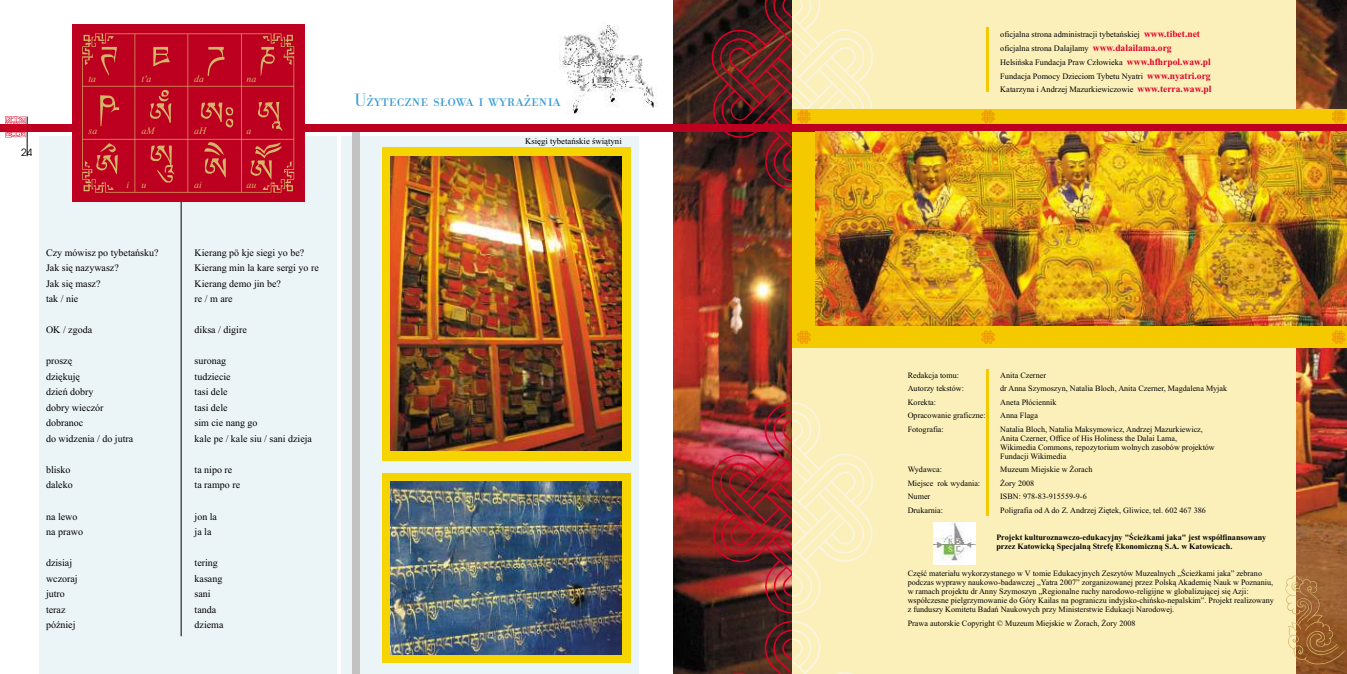
<style>
.page{position:relative;width:1347px;height:674px;background:#fff}
.page>*{position:absolute;margin:0;border:0;box-sizing:border-box;transform-origin:0 0}
.t1{font:300 18.62px "Bodoni Ant SCTCE";color:#369cd6}
.t2{font:10px "Times New Roman";color:#000}
.t3{font:10px "Avant Garde CE Book";color:#000}
.t4{font:italic 9.88px "Times New Roman";color:#d4b569}
.t5{font:700 9.5px/14px "Times New Roman";color:#de0026}
.t6{font:8.75px "Times New Roman";color:#000}
.t7{font:8.38px/14px "Times New Roman";color:#000}
.t8{font:8.12px/9px "Times New Roman";color:#000}
.t9{font:700 8.12px/9px "Times New Roman";color:#000}
</style>
<div class="page">
<img style="left:559px;top:24px;width:80px;height:32px">
<img style="left:673px;top:0;width:673px;height:673px">
<div style="left:39px;top:136px;width:298px;height:537px;background:#ebf5f7"></div>
<div style="left:341px;top:136px;width:297px;height:537px;background:#ebf5f7"></div>
<div style="left:792px;top:0;width:503px;height:673px;background:#fcf0ba"></div>
<img style="left:711px;top:402px;width:162px;height:211px">
<svg style="left:711px;top:620px;width:137px;height:53px"></svg>
<div style="left:382px;top:473px;width:248px;height:189px;background:#f5d400"></div>
<div style="left:792px;top:109px;width:554px;height:239px;background:#f5c900"></div>
<hr style="left:27px;top:116px;width:1px;height:40px;background:#000">
<hr style="left:181px;top:142px;width:1px;height:494px;background:#000">
<div style="left:352px;top:124px;width:8px;height:549px;background:#c2c2c2"></div>
<div style="left:0;top:124px;width:1346px;height:7px;background:#bd001f"></div>
<img style="left:933px;top:522px;width:42px;height:42px">
<div style="left:72px;top:24px;width:232px;height:178px;background:#bd001f"></div>
<svg style="left:82px;top:33px;width:212px;height:159px"></svg>
<img style="left:815px;top:131px;width:531px;height:194px">
<hr style="left:986px;top:369px;width:2px;height:146px;background:#f5c900">
<hr style="left:986px;top:27px;width:2px;height:65px;background:#f5c900">
<svg style="left:1285px;top:575px;width:60px;height:89px;background:#ad7c48"></svg>
<img style="left:391px;top:481px;width:230px;height:173px">
<svg style="left:5px;top:116px;width:21px;height:21px"></svg>
<svg style="left:1332px;top:110px;width:13px;height:13px"></svg>
<svg style="left:1332px;top:330px;width:13px;height:13px"></svg>
<img style="left:711px;top:0;width:162px;height:189px">
<svg style="left:797px;top:330px;width:13px;height:13px"></svg>
<svg style="left:981px;top:110px;width:13px;height:13px"></svg>
<svg style="left:981px;top:330px;width:13px;height:13px"></svg>
<div style="left:382px;top:147px;width:248px;height:314px;background:#f5d400"></div>
<img style="left:391px;top:156px;width:230px;height:294px">
<p class="t3" style="left:21px;top:148px;width:13px">24</p>
<p class="t4" style="left:88px;top:75px;width:9px">ta</p>
<p class="t4" style="left:142px;top:75px;width:11px">t'a</p>
<p class="t4" style="left:194px;top:75px;width:11px">da</p>
<p class="t4" style="left:246px;top:75px;width:11px">na</p>
<p class="t4" style="left:88px;top:127px;width:10px">sa</p>
<p class="t4" style="left:142px;top:127px;width:15px">aM</p>
<p class="t4" style="left:194px;top:127px;width:14px">aH</p>
<p class="t4" style="left:246px;top:127px;width:6px">a</p>
<p class="t4" style="left:127px;top:181px;width:21px">i u</p>
<p class="t4" style="left:194px;top:181px;width:9px">ai</p>
<p class="t4" style="left:246px;top:181px;width:11px">au</p>
<p class="t2" style="left:46px;top:248px;width:114px">Czy mówisz po tybetańsku?</p>
<p class="t2" style="left:194px;top:248px;width:111px">Kierang pö kje siegi yo be?</p>
<p class="t2" style="left:46px;top:264px;width:74px">Jak się nazywasz?</p>
<p class="t2" style="left:194px;top:264px;width:126px">Kierang min la kare sergi yo re</p>
<p class="t2" style="left:46px;top:279px;width:56px">Jak się masz?</p>
<p class="t2" style="left:194px;top:279px;width:88px">Kierang demo jin be?</p>
<p class="t2" style="left:46px;top:295px;width:34px">tak / nie</p>
<p class="t2" style="left:194px;top:295px;width:40px">re / m are</p>
<p class="t2" style="left:46px;top:326px;width:48px">OK / zgoda</p>
<p class="t2" style="left:194px;top:326px;width:54px">diksa / digire</p>
<p class="t2" style="left:46px;top:357px;width:28px">proszę</p>
<p class="t2" style="left:194px;top:357px;width:33px">suronag</p>
<p class="t2" style="left:46px;top:372px;width:35px">dziękuję</p>
<p class="t2" style="left:194px;top:372px;width:38px">tudziecie</p>
<p class="t2" style="left:46px;top:388px;width:49px">dzień dobry</p>
<p class="t2" style="left:194px;top:388px;width:35px">tasi dele</p>
<p class="t2" style="left:46px;top:403px;width:59px">dobry wieczór</p>
<p class="t2" style="left:194px;top:403px;width:35px">tasi dele</p>
<p class="t2" style="left:46px;top:419px;width:39px">dobranoc</p>
<p class="t2" style="left:194px;top:419px;width:65px">sim cie nang go</p>
<p class="t2" style="left:46px;top:434px;width:89px">do widzenia / do jutra</p>
<p class="t2" style="left:194px;top:434px;width:119px">kale pe / kale siu / sani dzieja</p>
<p class="t2" style="left:46px;top:465px;width:26px">blisko</p>
<p class="t2" style="left:194px;top:465px;width:39px">ta nipo re</p>
<p class="t2" style="left:46px;top:481px;width:28px">daleko</p>
<p class="t2" style="left:194px;top:481px;width:47px">ta rampo re</p>
<p class="t2" style="left:46px;top:512px;width:33px">na lewo</p>
<p class="t2" style="left:194px;top:512px;width:24px">jon la</p>
<p class="t2" style="left:46px;top:527px;width:38px">na prawo</p>
<p class="t2" style="left:194px;top:527px;width:18px">ja la</p>
<p class="t2" style="left:46px;top:558px;width:28px">dzisiaj</p>
<p class="t2" style="left:194px;top:558px;width:25px">tering</p>
<p class="t2" style="left:46px;top:574px;width:33px">wczoraj</p>
<p class="t2" style="left:194px;top:574px;width:29px">kasang</p>
<p class="t2" style="left:46px;top:590px;width:20px">jutro</p>
<p class="t2" style="left:194px;top:590px;width:18px">sani</p>
<p class="t2" style="left:46px;top:605px;width:21px">teraz</p>
<p class="t2" style="left:194px;top:605px;width:23px">tanda</p>
<p class="t2" style="left:46px;top:621px;width:31px">później</p>
<p class="t2" style="left:194px;top:621px;width:30px">dziema</p>
<h1 class="t1" style="left:354px;top:93px;width:208px">Użyteczne słowa i wyrażenia</h1>
<p class="t6" style="left:525px;top:138px;width:98px">Księgi tybetańskie świątyni</p>
<p class="t5" style="left:1092px;top:27px;width:109px;text-indent:51px">www.tibet.net www.dalailama.org</p>
<p class="t5" style="left:1126px;top:55px;width:86px;text-align:right">www.hfhrpol.waw.pl www.nyatri.org www.terra.waw.pl</p>
<p class="t7" style="left:1000px;top:28px;width:144px">oficjalna strona administracji tybetańskiej oficjalna strona Dalajlamy<br>Helsińska Fundacja Praw Człowieka Fundacja Pomocy Dzieciom Tybetu Nyatri Katarzyna i Andrzej Mazurkiewiczowie</p>
<p class="t8" style="left:907px;top:371px;width:53px">Redakcja tomu:</p>
<p class="t8" style="left:1000px;top:371px;width:47px">Anita Czerner</p>
<p class="t8" style="left:907px;top:384px;width:58px">Autorzy tekstów:</p>
<p class="t8" style="left:1000px;top:384px;width:228px">dr Anna Szymoszyn, Natalia Bloch, Anita Czerner, Magdalena Myjak</p>
<p class="t8" style="left:907px;top:398px;width:30px">Korekta:</p>
<p class="t8" style="left:1000px;top:398px;width:58px">Aneta Płóciennik</p>
<p class="t8" style="left:907px;top:411px;width:79px">Opracowanie graficzne:</p>
<p class="t8" style="left:1000px;top:411px;width:39px">Anna Flaga</p>
<p class="t8" style="left:907px;top:425px;width:38px">Fotografia:</p>
<p class="t8" style="left:1000px;top:425px;width:216px">Natalia Bloch, Natalia Maksymowicz, Andrzej Mazurkiewicz, Anita Czerner, Office of His Holiness the Dalai Lama, Wikimedia Commons, repozytorium wolnych zasobów projektów Fundacji Wikimedia</p>
<p class="t8" style="left:907px;top:465px;width:36px">Wydawca:</p>
<p class="t8" style="left:1000px;top:465px;width:94px">Muzeum Miejskie w Żorach</p>
<p class="t8" style="left:907px;top:479px;width:74px">Miejsce rok wydania:</p>
<p class="t8" style="left:1000px;top:479px;width:36px">Żory 2008</p>
<p class="t8" style="left:907px;top:492px;width:24px">Numer</p>
<p class="t8" style="left:1000px;top:492px;width:88px">ISBN: 978-83-915559-9-6</p>
<p class="t8" style="left:907px;top:506px;width:37px">Drukarnia:</p>
<p class="t8" style="left:1000px;top:506px;width:207px">Poligrafia od A do Z. Andrzej Ziętek, Gliwice, tel. 602 467 386</p>
<p class="t9" style="left:996px;top:533px;width:271px">Projekt kulturoznawczo-edukacyjny "Ścieżkami jaka" jest współfinansowany przez Katowicką Specjalną Strefę Ekonomiczną S.A. w Katowicach.</p>
<p class="t8" style="left:907px;top:569px;width:368px">Część materiału wykorzystanego w V tomie Edukacyjnych Zeszytów Muzealnych „Ścieżkami jaka” zebrano podczas wyprawy naukowo-badawczej „Yatra 2007” zorganizowanej przez Polską Akademię Nauk w Poznaniu, w ramach projektu dr Anny Szymoszyn „Regionalne ruchy narodowo-religijne w globalizującej się Azji: współczesne pielgrzymowanie do Góry Kailas na pograniczu indyjsko-chińsko-nepalskim”. Projekt realizowany z funduszy Komitetu Badań Naukowych przy Ministerstwie Edukacji Narodowej.</p>
<p class="t8" style="left:907px;top:618px;width:229px">Prawa autorskie Copyright © Muzeum Miejskie w Żorach, Żory 2008</p>
</div>
